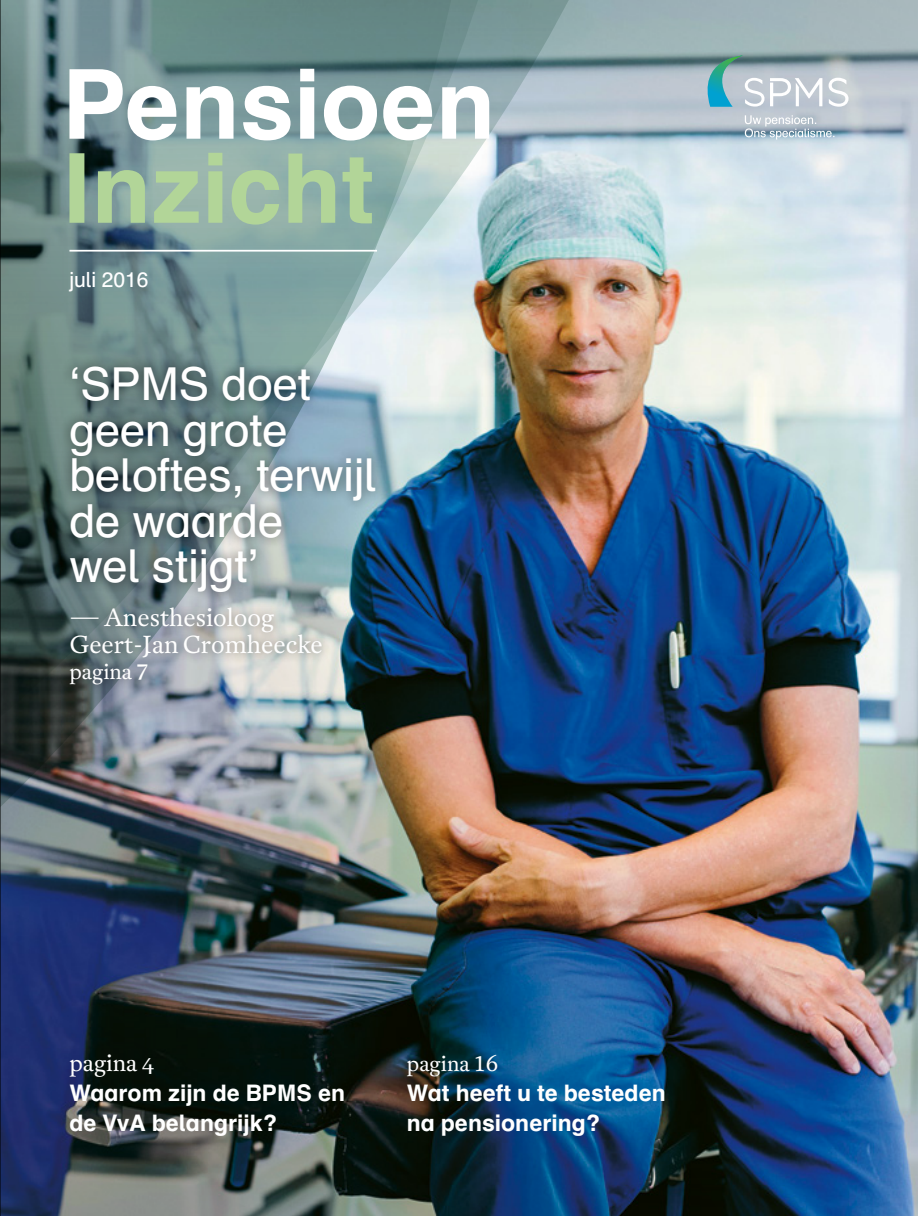
<style>
.page{position:relative;width:918px;height:1216px;background:#fff}
.page>*{position:absolute;margin:0;border:0;box-sizing:border-box;transform-origin:0 0}
.t1{font:45.5px/45.5px "Schulbuch Nord OT";color:#fff}
.t2{font:300 24.5px/26.2px "Antwerp";color:#fff}
.t3{font:700 22.75px/29.8px "Schulbuch Nord OT";color:#fff}
.t4{font:300 22.75px "Antwerp";color:#fff}
.t5{font:300 21px "Antwerp";color:#fff}
.t6{font:21px "Schulbuch Nord OT";color:#fff}
</style>
<div class="page">
<svg style="left:750px;top:0;width:168px;height:737px;background:#aabcc9"></svg>
<img style="left:1px;top:0;width:749px;height:737px">
<svg style="left:69px;top:153px;width:303px;height:71px;background:#9aba9c"></svg>
<svg style="left:69px;top:69px;width:420px;height:71px"></svg>
<div style="left:59px;top:597px;width:273px;height:97px;background:#000;opacity:.5"></div>
<hr style="left:69px;top:250px;width:308px;height:1px;background:#fff">
<div style="left:60px;top:355px;width:326px;height:248px;background:#000;opacity:.5"></div>
<img style="left:1px;top:737px;width:917px;height:478px">
<svg style="left:696px;top:55px;width:68px;height:52px;background:#8ab2ba"></svg>
<svg style="left:828px;top:78px;width:20px;height:29px"></svg>
<svg style="left:770px;top:78px;width:52px;height:28px"></svg>
<svg style="left:745px;top:115px;width:89px;height:25px;background:#b4c3ce"></svg>
<hr style="left:0;top:0;width:1px;height:1215px;background:#000">
<p class="t6" style="left:69px;top:266px;width:81px">juli 2016</p>
<h1 class="t1" style="left:69px;top:362px;width:308px">‘SPMS doet geen grote beloftes, terwijl de waarde<br>wel stijgt’</h1>
<p class="t2" style="left:69px;top:604px;width:255px">— Anesthesioloog<br>Geert-Jan Cromheecke</p>
<p class="t5" style="left:69px;top:657px;width:80px">pagina 7</p>
<p class="t4" style="left:69px;top:1047px;width:87px">pagina 4</p>
<p class="t3" style="left:69px;top:1078px;width:277px">Waarom zijn de BPMS en de VvA belangrijk?</p>
<p class="t5" style="left:407px;top:1049px;width:93px">pagina 16</p>
<p class="t3" style="left:407px;top:1078px;width:260px">Wat heeft u te besteden na pensionering?</p>
</div>
